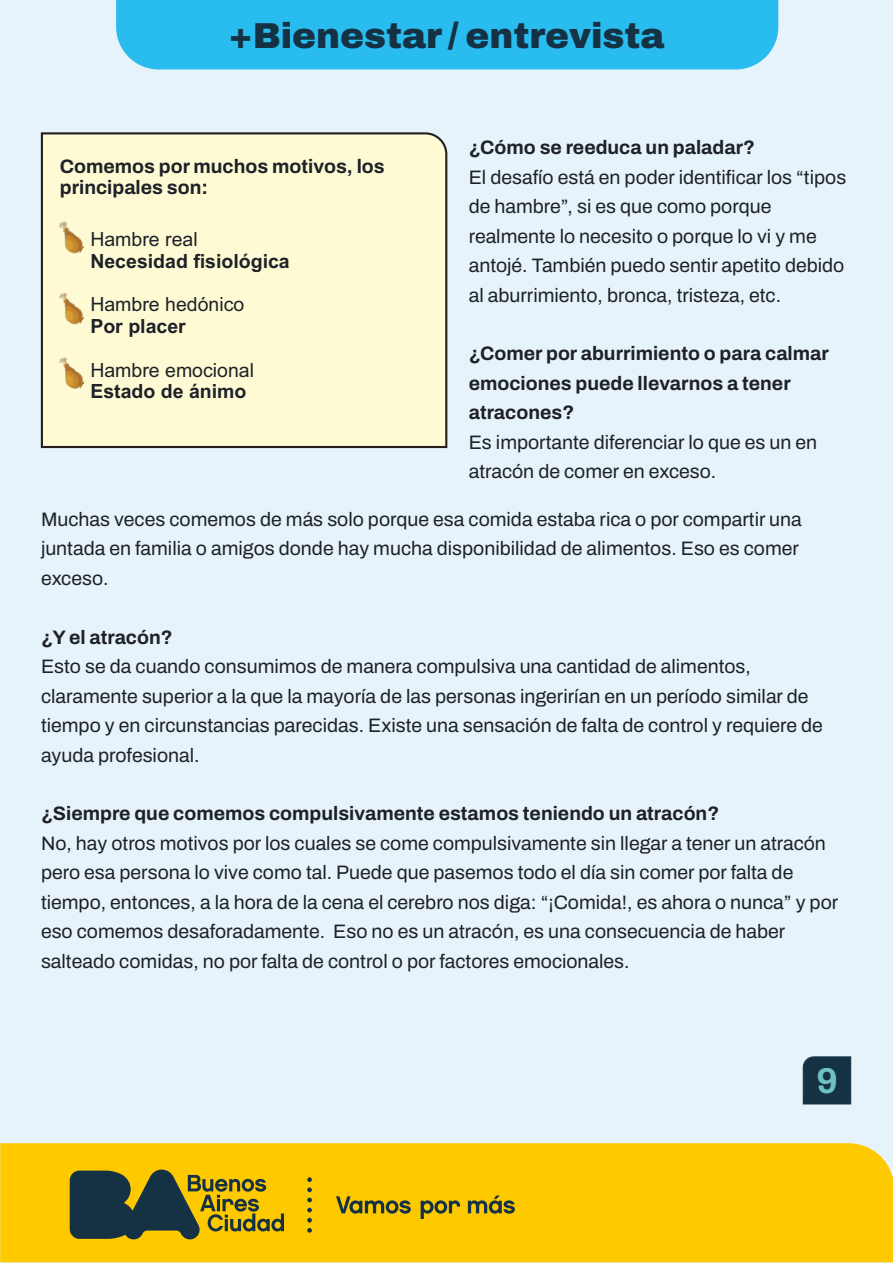
<style>
.page{position:relative;width:893px;height:1263px;background:#e7f3fa}
.page>*{position:absolute;margin:0;border:0;box-sizing:border-box;transform-origin:0 0}
.t1{font:900 36px "Archivo";color:#143244}
.t2{font:700 36px "Archivo";color:#6fc2bd}
.t3{font:19.5px/29.4px "Archivo";color:#1e2128}
.t4{font:700 19.5px/29.4px "Archivo";color:#1e2128}
.t5{font:700 19.5px "Arial";color:#1e2128}
.t6{font:19.5px "Arial";color:#1e2128}
</style>
<div class="page">
<div style="left:116px;top:0;width:662px;height:69px;background:#29bdef"></div>
<div style="left:0;top:1143px;width:893px;height:119px;background:#ffc900"></div>
<svg style="left:70px;top:1169px;width:214px;height:70px;background:#787226"></svg>
<svg style="left:336px;top:1196px;width:124px;height:23px;background:#b89b14"></svg>
<svg style="left:468px;top:1195px;width:47px;height:19px"></svg>
<svg style="left:307px;top:1177px;width:5px;height:25px"></svg>
<svg style="left:307px;top:1208px;width:5px;height:4px"></svg>
<svg style="left:307px;top:1218px;width:5px;height:4px"></svg>
<svg style="left:307px;top:1228px;width:5px;height:5px"></svg>
<div style="left:803px;top:1056px;width:48px;height:48px;background:#153244"></div>
<div style="left:40px;top:132px;width:408px;height:317px;background:#fefbd4"></div>
<img style="left:50px;top:217px;width:41px;height:41px">
<img style="left:50px;top:287px;width:42px;height:42px">
<img style="left:50px;top:352px;width:42px;height:42px">
<h1 class="t1" style="left:229px;top:17px;width:437px">+Bienestar / entrevista</h1>
<p class="t4" style="left:60px;top:157px;width:326px;line-height:20.5px">Comemos por muchos motivos, los principales son:</p>
<p class="t6" style="left:90px;top:232px;width:109px">Hambre real</p>
<p class="t5" style="left:90px;top:253px;width:201px">Necesidad fisiológica</p>
<p class="t6" style="left:90px;top:297px;width:155px">Hambre hedónico</p>
<p class="t5" style="left:90px;top:319px;width:97px">Por placer</p>
<p class="t6" style="left:90px;top:362px;width:165px">Hambre emocional</p>
<p class="t5" style="left:90px;top:384px;width:158px">Estado de ánimo</p>
<p class="t4" style="left:469px;top:133px;width:288px">¿Cómo se reeduca un paladar?</p>
<p class="t3" style="left:469px;top:163px;width:379px">El desafío está en poder identificar los “tipos de hambre”, si es que como porque realmente lo necesito o porque lo vi y me antojé. También puedo sentir apetito debido al aburrimiento, bronca, tristeza, etc.</p>
<p class="t4" style="left:469px;top:339px;width:362px">¿Comer por aburrimiento o para calmar emociones puede llevarnos a tener atracones?</p>
<p class="t3" style="left:469px;top:428px;width:350px">Es importante diferenciar lo que es un en atracón de comer en exceso.</p>
<p class="t3" style="left:41px;top:505px;width:762px">Muchas veces comemos de más solo porque esa comida estaba rica o por compartir una juntada en familia o amigos donde hay mucha disponibilidad de alimentos. Eso es comer exceso.</p>
<p class="t4" style="left:41px;top:622px;width:133px">¿Y el atracón?</p>
<p class="t3" style="left:41px;top:652px;width:783px">Esto se da cuando consumimos de manera compulsiva una cantidad de alimentos, claramente superior a la que la mayoría de las personas ingerirían en un período similar de tiempo y en circunstancias parecidas. Existe una sensación de falta de control y requiere de ayuda profesional.</p>
<p class="t4" style="left:41px;top:799px;width:680px">¿Siempre que comemos compulsivamente estamos teniendo un atracón?</p>
<p class="t3" style="left:41px;top:829px;width:799px">No, hay otros motivos por los cuales se come compulsivamente sin llegar a tener un atracón pero esa persona lo vive como tal. Puede que pasemos todo el día sin comer por falta de tiempo, entonces, a la hora de la cena el cerebro nos diga: “¡Comida!, es ahora o nunca” y por eso comemos desaforadamente. Eso no es un atracón, es una consecuencia de haber salteado comidas, no por falta de control o por factores emocionales.</p>
<h1 class="t2" style="left:816px;top:1061px;width:23px">9</h1>
</div>
